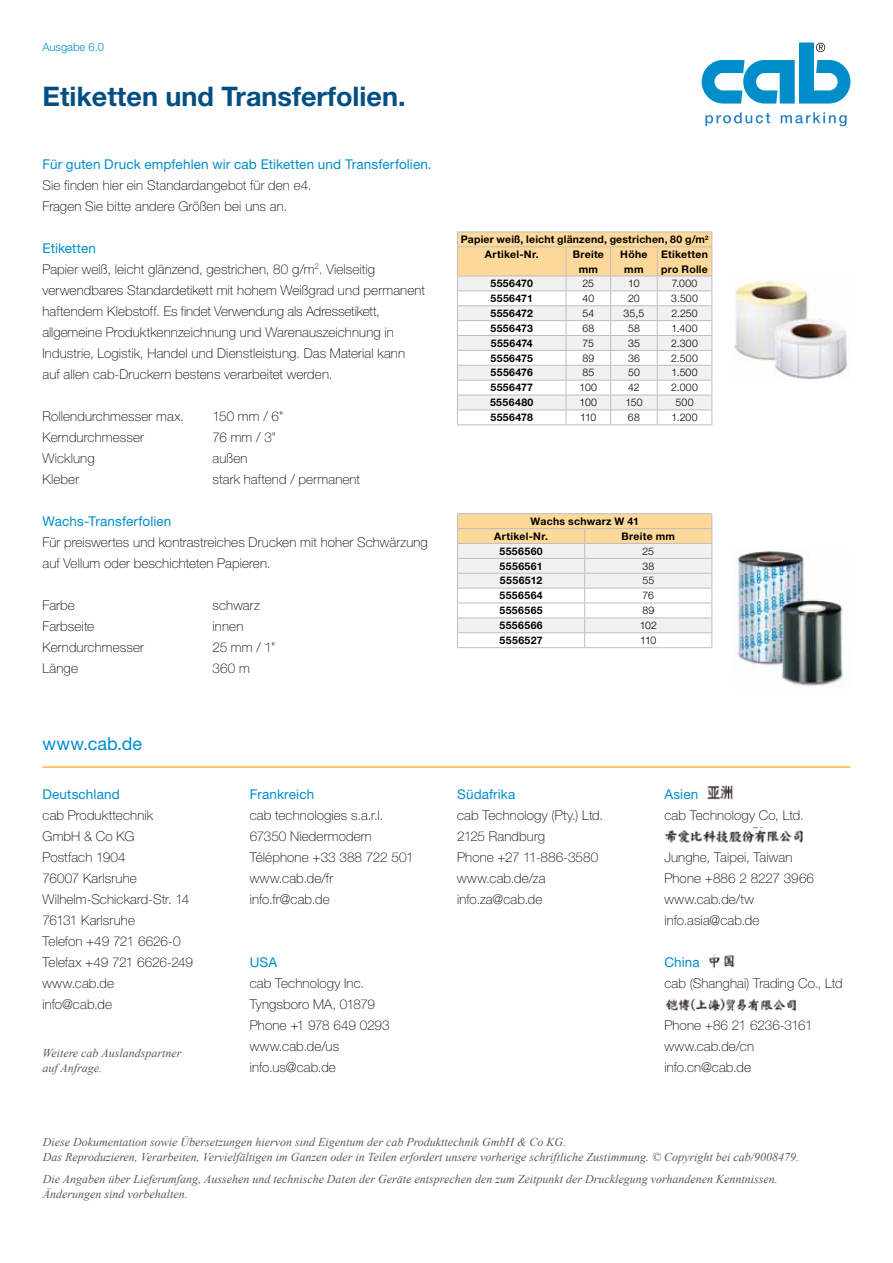
<style>
.page{position:relative;width:893px;height:1263px;background:#fff}
.page>*{position:absolute;margin:0;border:0;box-sizing:border-box;transform-origin:0 0}
.t1{font:700 27px "Helvetica Neue";color:#004f83}
.t2{font:18px "Helvetica Neue";color:#008ecb}
.t3{font:100 13.5px/21px "Helvetica Neue";letter-spacing:.01em;color:#000}
.t4{font:13.5px "Helvetica Neue";letter-spacing:.01em;color:#008ecb}
.t5{font:italic 12px/15px "Times New Roman";color:#58595b}
.t6{font:300 11.25px "Helvetica Neue";color:#008ecb}
.t7{font:700 10.5px/15px "Helvetica Neue";letter-spacing:.03em;color:#000}
.t8{font:300 10.5px "Helvetica Neue";letter-spacing:.015em;color:#000}
.s1{font-weight:400;color:#008ecb}
</style>
<div class="page">
<img style="left:734px;top:275px;width:113px;height:104px">
<img style="left:733px;top:550px;width:110px;height:137px">
<hr style="left:43px;top:766px;width:807px;height:2px;background:#fdb933">
<img style="left:665px;top:828px;width:138px;height:15px">
<img style="left:707px;top:785px;width:26px;height:15px">
<img style="left:665px;top:998px;width:131px;height:14px">
<img style="left:708px;top:954px;width:27px;height:15px">
<svg style="left:702px;top:43px;width:148px;height:61px"></svg>
<svg style="left:705px;top:112px;width:65px;height:14px"></svg>
<svg style="left:781px;top:112px;width:66px;height:14px"></svg>
<hr style="left:457px;top:424px;width:109px;height:1px;background:#bcbec0">
<hr style="left:566px;top:424px;width:45px;height:1px;background:#bcbec0">
<hr style="left:611px;top:424px;width:46px;height:1px;background:#bcbec0">
<svg style="left:457px;top:232px;width:255px;height:192px"></svg>
<hr style="left:657px;top:410px;width:55px;height:1px;background:#bcbec0">
<hr style="left:657px;top:424px;width:55px;height:1px;background:#bcbec0">
<hr style="left:457px;top:513px;width:128px;height:1px;background:#bcbec0">
<hr style="left:585px;top:513px;width:127px;height:1px;background:#bcbec0">
<hr style="left:457px;top:647px;width:128px;height:1px;background:#bcbec0">
<svg style="left:457px;top:514px;width:255px;height:133px"></svg>
<hr style="left:585px;top:632px;width:127px;height:1px;background:#bcbec0">
<hr style="left:585px;top:647px;width:127px;height:1px;background:#bcbec0">
<p class="t6" style="left:43px;top:40px;width:63px">Ausgabe 6.0</p>
<h1 class="t1" style="left:43px;top:79px;width:364px">Etiketten und Transferfolien.</h1>
<p class="t4" style="left:43px;top:156px;width:391px">Für guten Druck empfehlen wir cab Etiketten und Transferfolien.</p>
<p class="t3" style="left:43px;top:174px;width:271px">Sie finden hier ein Standardangebot für den e4.<br>Fragen Sie bitte andere Größen bei uns an.</p>
<p class="t3" style="left:43px;top:237px;width:384px"><span class="s1">Etiketten<br></span>Papier weiß, leicht glänzend, gestrichen, 80 g/m<sup>2</sup>. Vielseitig verwendbares Standardetikett mit hohem Weißgrad und permanent haftendem Klebstoff. Es findet Verwendung als Adressetikett, allgemeine Produktkennzeichnung und Warenauszeichnung in Industrie, Logistik, Handel und Dienstleistung. Das Material kann auf allen cab-Druckern bestens verarbeitet werden.</p>
<p class="t3" style="left:43px;top:405px;width:143px">Rollendurchmesser max.</p>
<p class="t3" style="left:213px;top:405px;width:72px">150 mm / 6"</p>
<p class="t3" style="left:43px;top:426px;width:103px">Kerndurchmesser</p>
<p class="t3" style="left:213px;top:426px;width:65px">76 mm / 3"</p>
<p class="t3" style="left:43px;top:447px;width:54px">Wicklung</p>
<p class="t3" style="left:213px;top:447px;width:37px">außen</p>
<p class="t3" style="left:43px;top:468px;width:38px">Kleber</p>
<p class="t3" style="left:213px;top:468px;width:149px">stark haftend / permanent</p>
<p class="t4" style="left:43px;top:513px;width:130px">Wachs-Transferfolien</p>
<p class="t3" style="left:43px;top:531px;width:387px">Für preiswertes und kontrastreiches Drucken mit hoher Schwärzung auf Vellum oder beschichteten Papieren.</p>
<p class="t3" style="left:43px;top:594px;width:34px">Farbe</p>
<p class="t3" style="left:213px;top:594px;width:49px">schwarz</p>
<p class="t3" style="left:43px;top:615px;width:53px">Farbseite</p>
<p class="t3" style="left:213px;top:615px;width:32px">innen</p>
<p class="t3" style="left:43px;top:636px;width:103px">Kerndurchmesser</p>
<p class="t3" style="left:213px;top:636px;width:64px">25 mm / 1"</p>
<p class="t3" style="left:43px;top:657px;width:37px">Länge</p>
<p class="t3" style="left:213px;top:657px;width:39px">360 m</p>
<h2 class="t2" style="left:43px;top:733px;width:101px">www.cab.de</h2>
<p class="t4" style="left:43px;top:786px;width:79px">Deutschland</p>
<p class="t3" style="left:43px;top:804px;width:152px">cab Produkttechnik<br>GmbH &amp; Co KG<br>Postfach 1904<br>76007 Karlsruhe<br>Wilhelm-Schickard-Str. 14<br>76131 Karlsruhe<br>Telefon +49 721 6626-0<br>Telefax +49 721 6626-249 www.cab.de<br>info@cab.de</p>
<p class="t5" style="left:43px;top:1045px;width:140px">Weitere cab Auslandspartner auf Anfrage.</p>
<p class="t4" style="left:250px;top:786px;width:66px">Frankreich</p>
<p class="t3" style="left:250px;top:804px;width:165px">cab technologies s.a.r.l.<br>67350 Niedermodern<br>Téléphone +33 388 722 501 www.cab.de/fr info.fr@cab.de</p>
<p class="t4" style="left:250px;top:954px;width:29px">USA</p>
<p class="t3" style="left:250px;top:972px;width:141px">cab Technology Inc.<br>Tyngsboro MA, 01879<br>Phone +1 978 649 0293 www.cab.de/us info.us@cab.de</p>
<p class="t7" style="left:485px;top:232px;width:225px;text-indent:-24px">Papier weiß, leicht glänzend, gestrichen, 80 g/m<sup>2<br></sup>Artikel-Nr.</p>
<p class="t7" style="left:573px;top:246px;width:33px;text-align:center">Breite mm</p>
<p class="t7" style="left:620px;top:246px;width:29px;text-align:center">Höhe mm</p>
<p class="t7" style="left:661px;top:246px;width:48px">Etiketten pro Rolle</p>
<p class="t7" style="left:490px;top:276px;width:44px">5556470</p>
<p class="t8" style="left:583px;top:277px;width:13px">25</p>
<p class="t8" style="left:628px;top:277px;width:13px">10</p>
<p class="t8" style="left:672px;top:277px;width:27px">7.000</p>
<p class="t7" style="left:491px;top:291px;width:44px">5556471</p>
<p class="t8" style="left:582px;top:292px;width:13px">40</p>
<p class="t8" style="left:628px;top:292px;width:13px">20</p>
<p class="t8" style="left:671px;top:292px;width:28px">3.500</p>
<p class="t7" style="left:490px;top:305px;width:44px">5556472</p>
<p class="t8" style="left:582px;top:307px;width:13px">54</p>
<p class="t8" style="left:624px;top:307px;width:22px">35,5</p>
<p class="t8" style="left:671px;top:307px;width:28px">2.250</p>
<p class="t7" style="left:490px;top:320px;width:44px">5556473</p>
<p class="t8" style="left:582px;top:322px;width:13px">68</p>
<p class="t8" style="left:628px;top:322px;width:13px">58</p>
<p class="t8" style="left:671px;top:322px;width:28px">1.400</p>
<p class="t7" style="left:491px;top:335px;width:43px">5556474</p>
<p class="t8" style="left:583px;top:337px;width:13px">75</p>
<p class="t8" style="left:628px;top:337px;width:13px">35</p>
<p class="t8" style="left:671px;top:337px;width:28px">2.300</p>
<p class="t7" style="left:491px;top:350px;width:44px">5556475</p>
<p class="t8" style="left:582px;top:351px;width:13px">89</p>
<p class="t8" style="left:628px;top:351px;width:13px">36</p>
<p class="t8" style="left:671px;top:351px;width:28px">2.500</p>
<p class="t7" style="left:490px;top:365px;width:44px">5556476</p>
<p class="t8" style="left:582px;top:366px;width:13px">85</p>
<p class="t8" style="left:628px;top:366px;width:13px">50</p>
<p class="t8" style="left:671px;top:366px;width:28px">1.500</p>
<p class="t7" style="left:490px;top:380px;width:44px">5556477</p>
<p class="t8" style="left:580px;top:381px;width:19px">100</p>
<p class="t8" style="left:628px;top:381px;width:13px">42</p>
<p class="t8" style="left:671px;top:381px;width:28px">2.000</p>
<p class="t7" style="left:490px;top:395px;width:45px">5556480</p>
<p class="t8" style="left:580px;top:396px;width:19px">100</p>
<p class="t8" style="left:625px;top:396px;width:19px">150</p>
<p class="t8" style="left:676px;top:396px;width:19px">500</p>
<p class="t7" style="left:490px;top:410px;width:44px">5556478</p>
<p class="t8" style="left:580px;top:411px;width:18px">110</p>
<p class="t8" style="left:628px;top:411px;width:13px">68</p>
<p class="t8" style="left:671px;top:411px;width:28px">1.200</p>
<p class="t7" style="left:494px;top:513px;width:146px;text-indent:36px">Wachs schwarz W 41<br>Artikel-Nr.</p>
<p class="t7" style="left:621px;top:528px;width:55px">Breite mm</p>
<p class="t7" style="left:499px;top:543px;width:45px">5556560</p>
<p class="t8" style="left:642px;top:544px;width:13px">25</p>
<p class="t7" style="left:500px;top:558px;width:44px">5556561</p>
<p class="t8" style="left:642px;top:559px;width:13px">38</p>
<p class="t7" style="left:500px;top:573px;width:44px">5556512</p>
<p class="t8" style="left:642px;top:574px;width:13px">55</p>
<p class="t7" style="left:499px;top:588px;width:45px">5556564</p>
<p class="t8" style="left:643px;top:589px;width:13px">76</p>
<p class="t7" style="left:499px;top:603px;width:45px">5556565</p>
<p class="t8" style="left:642px;top:604px;width:13px">89</p>
<p class="t7" style="left:499px;top:618px;width:45px">5556566</p>
<p class="t8" style="left:640px;top:619px;width:19px">102</p>
<p class="t7" style="left:500px;top:632px;width:44px">5556527</p>
<p class="t8" style="left:640px;top:634px;width:18px">110</p>
<p class="t4" style="left:457px;top:786px;width:60px">Südafrika</p>
<p class="t3" style="left:457px;top:804px;width:148px">cab Technology (Pty.) Ltd.<br>2125 Randburg<br>Phone +27 11-886-3580 www.cab.de/za info.za@cab.de</p>
<p class="t4" style="left:664px;top:786px;width:35px">Asien</p>
<p class="t3" style="left:664px;top:804px;width:141px">cab Technology Co, Ltd.</p>
<p class="t3" style="left:664px;top:846px;width:151px">Junghe, Taipei, Taiwan<br>Phone +886 2 8227 3966 www.cab.de/tw info.asia@cab.de</p>
<p class="t4" style="left:664px;top:954px;width:37px">China</p>
<p class="t3" style="left:664px;top:972px;width:180px">cab (Shanghai) Trading Co., Ltd</p>
<p class="t3" style="left:664px;top:1014px;width:150px">Phone +86 21 6236-3161 www.cab.de/cn info.cn@cab.de</p>
<p class="t5" style="left:43px;top:1134px;width:758px">Diese Dokumentation sowie Übersetzungen hiervon sind Eigentum der cab Produkttechnik GmbH &amp; Co KG.<br>Das Reproduzieren, Verarbeiten, Vervielfältigen im Ganzen oder in Teilen erfordert unsere vorherige schriftliche Zustimmung. © Copyright bei cab/9008479.</p>
<p class="t5" style="left:43px;top:1171px;width:737px">Die Angaben über Lieferumfang, Aussehen und technische Daten der Geräte entsprechen den zum Zeitpunkt der Drucklegung vorhandenen Kenntnissen.<br>Änderungen sind vorbehalten.</p>
</div>
